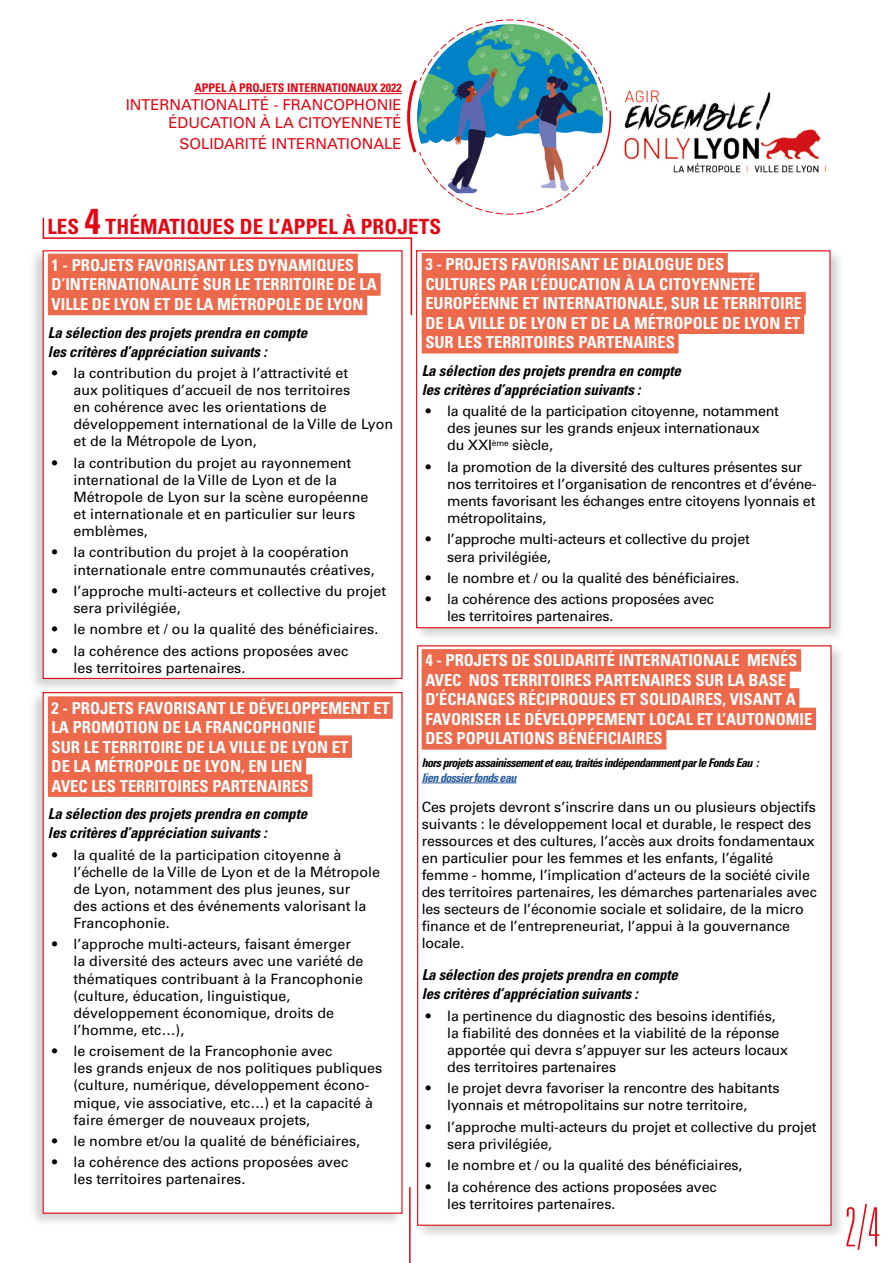
<style>
.page{position:relative;width:893px;height:1263px;background:#fff}
.page>*{position:absolute;margin:0;border:0;box-sizing:border-box;transform-origin:0 0}
.t1{font:100 ultra-condensed 54px "Univers LT Std";color:#e30613}
.t2{font:700 condensed 21px "Univers LT Std";letter-spacing:.01em;color:#e30613}
.titre_fond_rouge{font:700 condensed 16.5px/19.5px "Univers LT Std";color:#fff}
.titre-noir{font:italic 700 condensed 15px/19px "Univers LT Std";letter-spacing:-.005em;color:#000}
.t3{font:15px/18px "Univers LT Std";color:#e30613;text-align:right}
.titre-noir-2{font:14.25px/17.1px "Univers LT Std";letter-spacing:-.01em;color:#000}
.titre-noir-3{font:italic 700 condensed 12px/14.4px "Univers LT Std";letter-spacing:-.05em;color:#000}
.t4{font:700 condensed 12px "Univers LT Std";color:#e30613}
.s1{font-size:36px}
.s2{color:#275b9b}
</style>
<div class="page">
<div style="left:28px;top:248px;width:376px;height:445px;background:#000;opacity:.18"></div>
<div style="left:43px;top:250px;width:360px;height:429px;background:#fff;border:1px solid #e30613"></div>
<div style="left:414px;top:248px;width:431px;height:394px;background:#000;opacity:.18"></div>
<div style="left:416px;top:250px;width:414px;height:378px;background:#fff;border:1px solid #e30613"></div>
<div style="left:415px;top:643px;width:431px;height:597px;background:#000;opacity:.18"></div>
<div style="left:417px;top:645px;width:414px;height:581px;background:#fff;border:1px solid #e30613"></div>
<div style="left:28px;top:690px;width:376px;height:537px;background:#000;opacity:.18"></div>
<div style="left:43px;top:692px;width:360px;height:522px;background:#fff;border:1px solid #e30613"></div>
<img style="left:624px;top:90px;width:202px;height:83px">
<div style="left:422px;top:253px;width:306px;height:22px;background:#ed694b"></div>
<div style="left:422px;top:272px;width:337px;height:23px;background:#ed694b"></div>
<div style="left:422px;top:292px;width:384px;height:22px;background:#ed694b"></div>
<div style="left:422px;top:311px;width:382px;height:23px;background:#ed694b"></div>
<div style="left:422px;top:331px;width:256px;height:22px;background:#ed694b"></div>
<div style="left:422px;top:649px;width:379px;height:23px;background:#ed694b"></div>
<div style="left:422px;top:669px;width:368px;height:22px;background:#ed694b"></div>
<div style="left:422px;top:688px;width:377px;height:23px;background:#ed694b"></div>
<div style="left:422px;top:708px;width:394px;height:22px;background:#ed694b"></div>
<div style="left:422px;top:727px;width:244px;height:23px;background:#ed694b"></div>
<hr style="left:422px;top:783px;width:94px;height:1px;background:#275b9b">
<div style="left:48px;top:696px;width:345px;height:23px;background:#ed694b"></div>
<div style="left:48px;top:716px;width:271px;height:22px;background:#ed694b"></div>
<div style="left:48px;top:735px;width:304px;height:23px;background:#ed694b"></div>
<div style="left:48px;top:755px;width:258px;height:22px;background:#ed694b"></div>
<div style="left:48px;top:774px;width:264px;height:23px;background:#ed694b"></div>
<svg style="left:42px;top:19px;width:570px;height:298px"></svg>
<hr style="left:409px;top:1187px;width:2px;height:76px;background:#e30613">
<p class="t4" style="left:194px;top:81px;width:209px">APPEL À PROJETS INTERNATIONAUX 2022</p>
<p class="t3" style="left:126px;top:96px;width:278px">INTERNATIONALITÉ - FRANCOPHONIE<br>ÉDUCATION À LA CITOYENNETÉ</p>
<p class="t3" style="left:179px;top:134px;width:224px">SOLIDARITÉ INTERNATIONALE</p>
<p class="t2" style="left:47px;top:214px;width:395px">LES <span class="s1">4</span> THÉMATIQUES DE L’APPEL À PROJETS</p>
<p class="titre_fond_rouge" style="left:425px;top:255px;width:378px">3 - PROJETS FAVORISANT LE DIALOGUE DES<br>CULTURES PAR L’ÉDUCATION À LA CITOYENNETÉ EUROPÉENNE ET INTERNATIONALE, SUR LE TERRITOIRE DE LA VILLE DE LYON ET DE LA MÉTROPOLE DE LYON ET SUR LES TERRITOIRES PARTENAIRES</p>
<p class="titre-noir" style="left:422px;top:361px;width:261px">La sélection des projets prendra en compte les critères d’appréciation suivants :</p>
<p class="titre-noir-2" style="left:447px;top:403px;width:333px;text-indent:-21px">• la qualité de la participation citoyenne, notamment des jeunes sur les grands enjeux internationaux du XXI<sup>ème</sup> siècle,</p>
<p class="titre-noir-2" style="left:447px;top:458px;width:371px;text-indent:-21px">• la promotion de la diversité des cultures présentes sur nos territoires et l’organisation de rencontres et d’événe&shy;ments favorisant les échanges entre citoyens lyonnais et métropolitains,</p>
<p class="titre-noir-2" style="left:447px;top:531px;width:304px;text-indent:-21px">• l’approche multi-acteurs et collective du projet sera privilégiée,</p>
<p class="titre-noir-2" style="left:426px;top:569px;width:315px">• le nombre et / ou la qualité des bénéficiaires.</p>
<p class="titre-noir-2" style="left:447px;top:591px;width:268px;text-indent:-21px">• la cohérence des actions proposées avec les territoires partenaires.</p>
<p class="titre_fond_rouge" style="left:425px;top:651px;width:389px">4 - PROJETS DE SOLIDARITÉ INTERNATIONALE MENÉS AVEC NOS TERRITOIRES PARTENAIRES SUR LA BASE D’ÉCHANGES RÉCIPROQUES ET SOLIDAIRES, VISANT A FAVORISER LE DÉVELOPPEMENT LOCAL ET L’AUTONOMIE DES POPULATIONS BÉNÉFICIAIRES</p>
<p class="titre-noir-3" style="left:422px;top:756px;width:339px">hors projets assainissement et eau, traités indépendamment par le Fonds Eau : <span class="s2">lien dossier fonds eau</span></p>
<p class="titre-noir-2" style="left:422px;top:798px;width:397px">Ces projets devront s’inscrire dans un ou plusieurs objectifs suivants : le développement local et durable, le respect des ressources et des cultures, l’accès aux droits fondamentaux en particulier pour les femmes et les enfants, l’égalité femme - homme, l’implication d’acteurs de la société civile des territoires partenaires, les démarches partenariales avec les secteurs de l’économie sociale et solidaire, de la micro finance et de l’entrepreneuriat, l’appui à la gouvernance locale.</p>
<p class="titre-noir" style="left:422px;top:965px;width:258px">La sélection des projets prendra en compte les critères d’appréciation suivants :</p>
<p class="titre-noir-2" style="left:447px;top:1007px;width:342px;text-indent:-21px">• la pertinence du diagnostic des besoins identifiés, la fiabilité des données et la viabilité de la réponse apportée qui devra s’appuyer sur les acteurs locaux des territoires partenaires</p>
<p class="titre-noir-2" style="left:447px;top:1080px;width:334px;text-indent:-21px">• le projet devra favoriser la rencontre des habitants lyonnais et métropolitains sur notre territoire,</p>
<p class="titre-noir-2" style="left:447px;top:1118px;width:371px;text-indent:-21px">• l’approche multi-acteurs du projet et collective du projet sera privilégiée,</p>
<p class="titre-noir-2" style="left:426px;top:1157px;width:318px">• le nombre et / ou la qualité des bénéficiaires,</p>
<p class="titre-noir-2" style="left:447px;top:1178px;width:271px;text-indent:-21px">• la cohérence des actions proposées avec les territoires partenaires.</p>
<p class="titre_fond_rouge" style="left:52px;top:255px;width:327px">1 - PROJETS FAVORISANT LES DYNAMIQUES<br>D’INTERNATIONALITÉ SUR LE TERRITOIRE DE LA<br>VILLE DE LYON ET DE LA MÉTROPOLE DE LYON</p>
<p class="titre-noir" style="left:48px;top:323px;width:261px">La sélection des projets prendra en compte les critères d’appréciation suivants :</p>
<p class="titre-noir-2" style="left:73px;top:364px;width:321px;text-indent:-21px">• la contribution du projet à l’attractivité et<br>aux politiques d’accueil de nos territoires<br>en cohérence avec les orientations de développement international de la Ville de Lyon et de la Métropole de Lyon,</p>
<p class="titre-noir-2" style="left:73px;top:454px;width:297px;text-indent:-21px">• la contribution du projet au rayonnement international de la Ville de Lyon et de la Métropole de Lyon sur la scène européenne et internationale et en particulier sur leurs emblèmes,</p>
<p class="titre-noir-2" style="left:73px;top:544px;width:303px;text-indent:-21px">• la contribution du projet à la coopération internationale entre communautés créatives,</p>
<p class="titre-noir-2" style="left:73px;top:582px;width:314px;text-indent:-21px">• l’approche multi-acteurs et collective du projet sera privilégiée,</p>
<p class="titre-noir-2" style="left:52px;top:621px;width:328px">• le nombre et / ou la qualité des bénéficiaires.</p>
<p class="titre-noir-2" style="left:73px;top:642px;width:276px;text-indent:-21px">• la cohérence des actions proposées avec les territoires partenaires.</p>
<p class="titre_fond_rouge" style="left:52px;top:698px;width:340px">2 - PROJETS FAVORISANT LE DÉVELOPPEMENT ET LA PROMOTION DE LA FRANCOPHONIE<br>SUR LE TERRITOIRE DE LA VILLE DE LYON ET<br>DE LA MÉTROPOLE DE LYON, EN LIEN<br>AVEC LES TERRITOIRES PARTENAIRES</p>
<p class="titre-noir" style="left:48px;top:804px;width:261px">La sélection des projets prendra en compte les critères d’appréciation suivants :</p>
<p class="titre-noir-2" style="left:73px;top:846px;width:308px;text-indent:-21px">• la qualité de la participation citoyenne à l’échelle de la Ville de Lyon et de la Métropole de Lyon, notamment des plus jeunes, sur<br>des actions et des événements valorisant la Francophonie.</p>
<p class="titre-noir-2" style="left:73px;top:936px;width:291px;text-indent:-21px">• l’approche multi-acteurs, faisant émerger la diversité des acteurs avec une variété de thématiques contribuant à la Francophonie (culture, éducation, linguistique, développement économique, droits de l’homme, etc…),</p>
<p class="titre-noir-2" style="left:73px;top:1043px;width:310px;text-indent:-21px">• le croisement de la Francophonie avec<br>les grands enjeux de nos politiques publiques (culture, numérique, développement écono&shy;mique, vie associative, etc…) et la capacité à faire émerger de nouveaux projets,</p>
<p class="titre-noir-2" style="left:52px;top:1132px;width:309px">• le nombre et/ou la qualité de bénéficiaires,</p>
<p class="titre-noir-2" style="left:73px;top:1154px;width:276px;text-indent:-21px">• la cohérence des actions proposées avec les territoires partenaires.</p>
<p class="t1" style="left:845px;top:1200px;width:37px">2/4</p>
</div>
